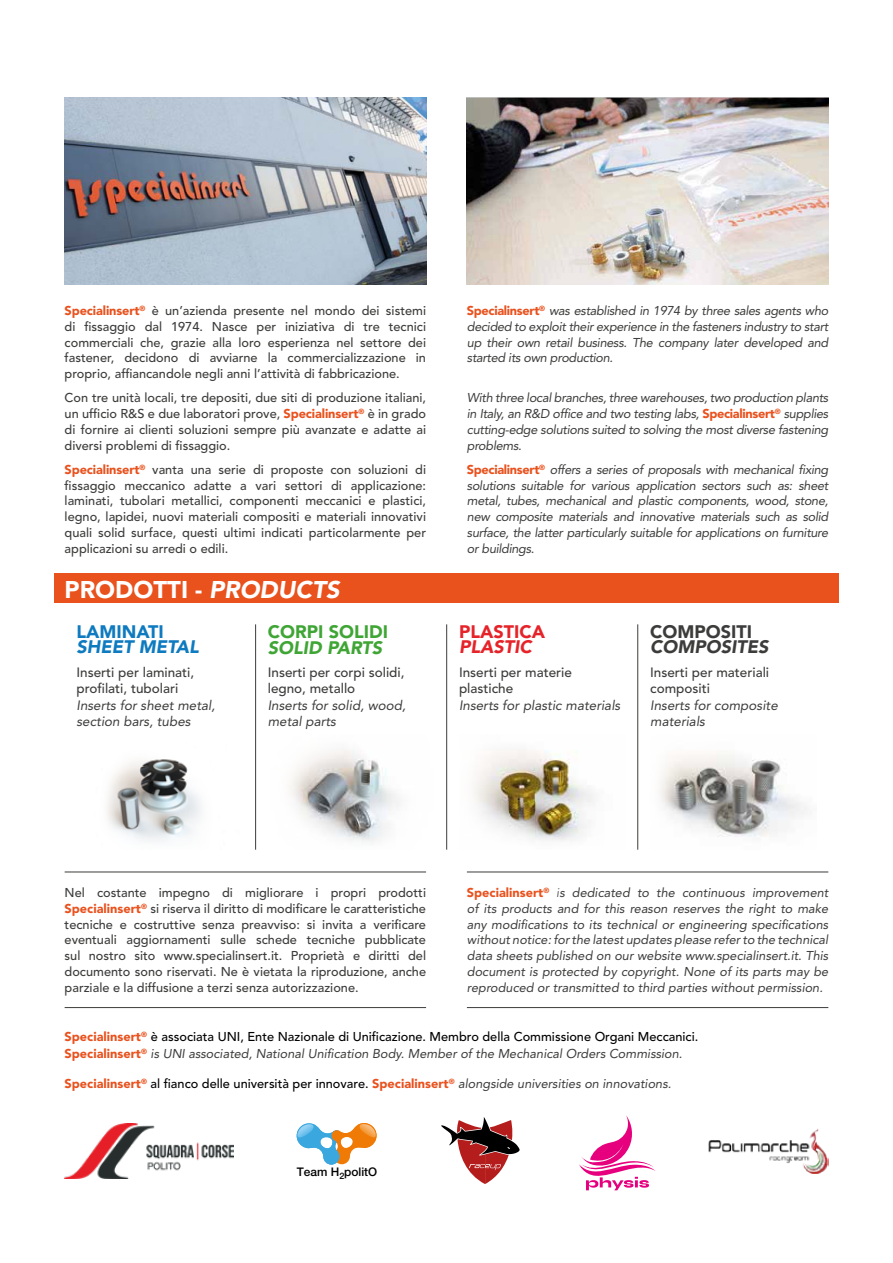
<style>
.page{position:relative;width:893px;height:1263px;background:#fff}
.page>*{position:absolute;margin:0;border:0;box-sizing:border-box;transform-origin:0 0}
.t1{font:900 24px "Avenir LT Std";color:#fff}
.t2{font:900 18px "Avenir LT Std";color:#3fa535}
.t3{font:italic 900 18px "Avenir LT Std";color:#0e7abf}
.t4{font:italic 900 18px "Avenir LT Std";color:#3fa535}
.t5{font:italic 900 18px "Avenir LT Std";color:#3c3c3b}
.t6{font:900 18px "Avenir LT Std";color:#3c3c3b}
.t7{font:900 18px "Avenir LT Std";color:#0e7abf}
.t8{font:900 18px "Avenir LT Std";color:#e52329}
.t9{font:italic 900 18px "Avenir LT Std";color:#e52329}
.t10{font:500 13.5px/16.5px "Avenir LT Std";color:#3c3c3b}
.t11{font:italic 13.5px/16.5px "Avenir LT Std";color:#3c3c3b}
.t12{font:500 12.75px/15.8px "Avenir LT Std";color:#3c3c3b;text-align:justify}
.t13{font:italic 12.75px/15.8px "Avenir LT Std";letter-spacing:-.025em;color:#3c3c3b;text-align:justify}
.t14{font:500 12.75px/16.5px "Avenir LT Std";color:#000}
.t15{font:500 11.85px "Helvetica Neue";color:#000}
.s1{font-weight:900;color:#e9511d}
.s2{font-style:italic}
.s3{font-weight:900;font-style:normal;color:#e9511d}
.s4{font-weight:300}
.s5{font-weight:400;font-style:italic;color:#3c3c3b}
</style>
<div class="page">
<img style="left:289px;top:750px;width:110px;height:92px">
<img style="left:474px;top:750px;width:120px;height:91px">
<img style="left:659px;top:754px;width:149px;height:83px">
<img style="left:107px;top:759px;width:94px;height:83px">
<div style="left:54px;top:573px;width:785px;height:30px;background:#e9511d"></div>
<hr style="left:255px;top:624px;width:1px;height:226px;background:#3c3c3b">
<hr style="left:446px;top:624px;width:1px;height:226px;background:#3c3c3b">
<hr style="left:637px;top:624px;width:1px;height:226px;background:#3c3c3b">
<hr style="left:65px;top:1007px;width:361px;height:1px;background:#3c3c3b">
<hr style="left:65px;top:872px;width:361px;height:1px;background:#3c3c3b">
<hr style="left:467px;top:1007px;width:361px;height:1px;background:#3c3c3b">
<hr style="left:467px;top:872px;width:361px;height:1px;background:#3c3c3b">
<img style="left:65px;top:97px;width:361px;height:187px">
<img style="left:467px;top:97px;width:361px;height:187px">
<img style="left:65px;top:1123px;width:168px;height:55px">
<svg style="left:297px;top:1123px;width:80px;height:41px"></svg>
<svg style="left:441px;top:1117px;width:79px;height:67px"></svg>
<svg style="left:579px;top:1115px;width:77px;height:75px"></svg>
<img style="left:708px;top:1129px;width:120px;height:44px">
<p class="t12" style="left:65px;top:303px;width:363px"><span class="s1">Specialinsert</span><sup>®</sup> è un’azienda presente nel mondo dei sistemi di fissaggio dal 1974. Nasce per iniziativa di tre tecnici commerciali che, grazie alla loro esperienza nel settore dei fastener, decidono di avviarne la commercializzazione in proprio, affiancandole negli anni l’attività di fabbricazione.</p>
<p class="t12" style="left:65px;top:390px;width:363px">Con tre unità locali, tre depositi, due siti di produzione italiani, un ufficio R&amp;S e due laboratori prove, <span class="s1">Specialinsert</span><sup>®</sup> è in grado di fornire ai clienti soluzioni sempre più avanzate e adatte ai diversi problemi di fissaggio.</p>
<p class="t12" style="left:65px;top:462px;width:363px"><span class="s1">Specialinsert</span><sup>®</sup> vanta una serie di proposte con soluzioni di fissaggio meccanico adatte a vari settori di applicazione: laminati, tubolari metallici, componenti meccanici e plastici, legno, lapidei, nuovi materiali compositi e materiali innovativi quali solid surface, questi ultimi indicati particolarmente per applicazioni su arredi o edili.</p>
<h1 class="t1" style="left:65px;top:575px;width:276px">PRODOTTI - <span class="s2">PRODUCTS</span></h1>
<h2 class="t7" style="left:77px;top:621px;width:89px">LAMINATI</h2>
<h2 class="t3" style="left:77px;top:636px;width:124px">SHEET METAL</h2>
<h2 class="t2" style="left:268px;top:621px;width:122px">CORPI SOLIDI</h2>
<h2 class="t4" style="left:268px;top:637px;width:116px">SOLID PARTS</h2>
<p class="t10" style="left:77px;top:664px;width:119px">Inserti per laminati, profilati, tubolari</p>
<p class="t11" style="left:77px;top:697px;width:140px">Inserts for sheet metal, section bars, tubes</p>
<p class="t10" style="left:268px;top:664px;width:138px">Inserti per corpi solidi, legno, metallo</p>
<p class="t11" style="left:268px;top:697px;width:140px">Inserts for solid, wood, metal parts</p>
<p class="t13" style="left:467px;top:303px;width:363px"><span class="s3">Specialinsert</span><sup>®</sup> was established in 1974 by three sales agents who decided to exploit their experience in the fasteners industry to start up their own retail business. The company later developed and started its own production.</p>
<p class="t13" style="left:467px;top:390px;width:363px">With three local branches, three warehouses, two production plants in Italy, an R&amp;D office and two testing labs, <span class="s3">Specialinsert</span><sup>®</sup> supplies cutting-edge solutions suited to solving the most diverse fastening problems.</p>
<p class="t13" style="left:467px;top:462px;width:363px"><span class="s3">Specialinsert</span><sup>®</sup> offers a series of proposals with mechanical fixing solutions suitable for various application sectors such as: sheet metal, tubes, mechanical and plastic components, wood, stone, new composite materials and innovative materials such as solid surface, the latter particularly suitable for applications on furniture or buildings.</p>
<h2 class="t8" style="left:459px;top:621px;width:88px">PLASTICA</h2>
<h2 class="t9" style="left:459px;top:636px;width:74px">PLASTIC</h2>
<p class="t10" style="left:459px;top:664px;width:114px">Inserti per materie plastiche</p>
<p class="t11" style="left:459px;top:697px;width:163px">Inserts for plastic materials</p>
<h2 class="t6" style="left:650px;top:621px;width:103px">COMPOSITI</h2>
<h2 class="t5" style="left:650px;top:636px;width:120px">COMPOSITES</h2>
<p class="t10" style="left:650px;top:664px;width:120px">Inserti per materiali compositi</p>
<p class="t11" style="left:650px;top:697px;width:129px">Inserts for composite materials</p>
<p class="t12" style="left:65px;top:885px;width:363px">Nel costante impegno di migliorare i propri prodotti <span class="s1">Specialinsert</span><sup>®</sup> si riserva il diritto di modificare le caratteristiche tecniche e costruttive senza preavviso: si invita a verificare eventuali aggiornamenti sulle schede tecniche pubblicate sul nostro sito www.specialinsert.it. Proprietà e diritti del documento sono riservati. Ne è vietata la riproduzione, anche parziale e la diffusione a terzi senza autorizzazione.</p>
<p class="t13" style="left:467px;top:885px;width:363px"><span class="s3">Specialinsert</span><sup>®</sup> <span class="s4">i</span>s dedicated to the continuous improvement of its products and for this reason reserves the right to make any modifications to its technical or engineering specifications without notice: for the latest updates please refer to the technical data sheets published on our website www.specialinsert.it. This document is protected by copyright. None of its parts may be reproduced or transmitted to third parties without permission.</p>
<p class="t14" style="left:65px;top:1029px;width:635px"><span class="s1">Specialinsert</span><sup>®</sup> è associata UNI, Ente Nazionale di Unificazione. Membro della Commissione Organi Meccanici.<br><span class="s1">Specialinsert</span><sup>®</sup> <span class="s5">is UNI associated, National Unification Body. Member of the Mechanical Orders Commission.</span></p>
<p class="t14" style="left:65px;top:1075px;width:608px"><span class="s1">Specialinsert</span><sup>®</sup> al fianco delle università per innovare. <span class="s1">Specialinsert</span><sup>®</sup> <span class="s5">alongside universities on innovations.</span></p>
<p class="t15" style="left:297px;top:1165px;width:82px">Team H<sub>2</sub>politO</p>
</div>
